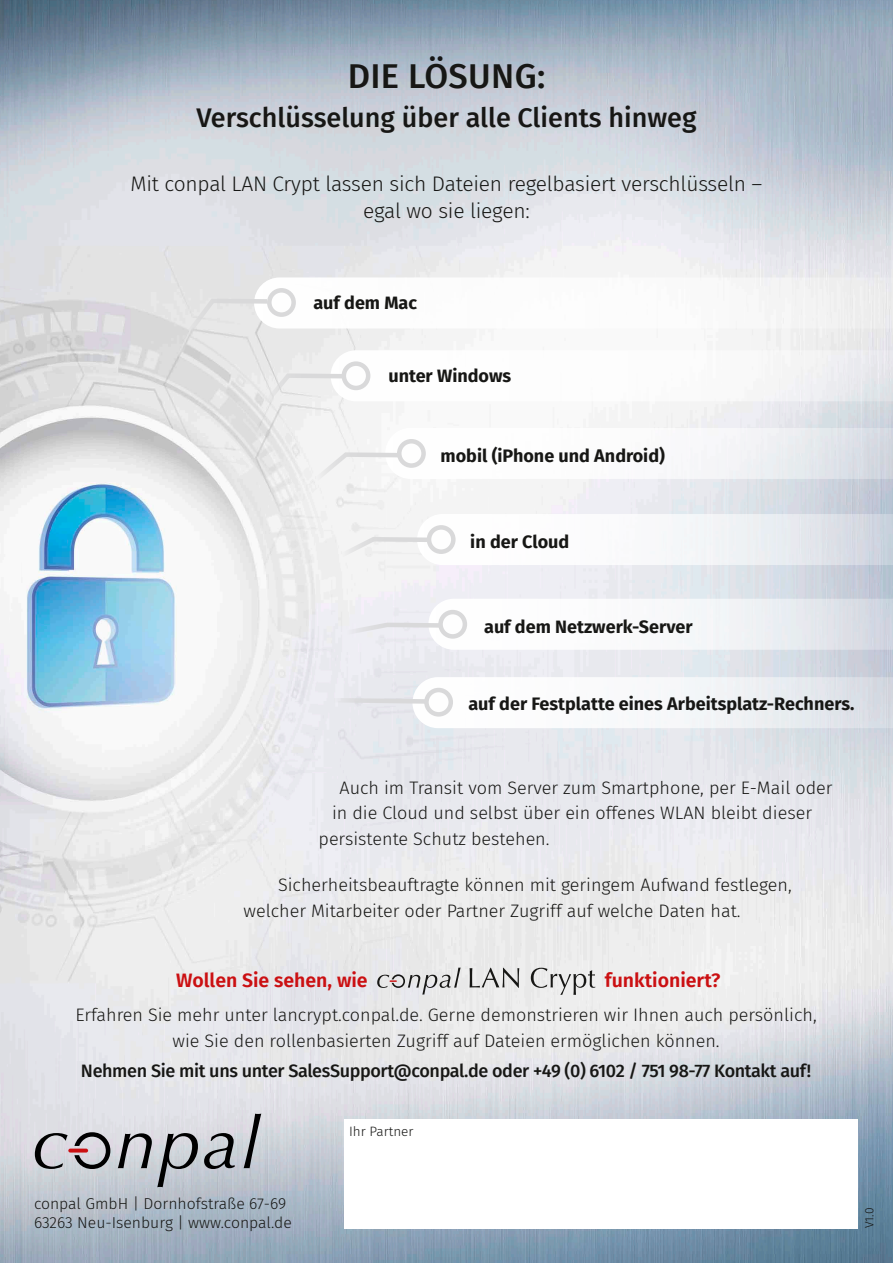
<style>
.page{position:relative;width:893px;height:1263px;background:#fff}
.page>*{position:absolute;margin:0;border:0;box-sizing:border-box;transform-origin:0 0}
.t1{font:500 34.5px "Fira Sans";letter-spacing:.01em;color:#171715}
.t2{font:500 27px "Fira Sans";color:#171715}
.t3{font:300 21px/27px "Fira Sans";letter-spacing:-.01em;color:#171715;text-align:center}
.t4{font:600 19.5px "Fira Sans";color:#cb1012}
.t5{font:300 18px/25.5px "Fira Sans";color:#171715}
.t6{font:700 18px "Fira Sans";color:#171715}
.t7{font:500 18px "Fira Sans";letter-spacing:-.02em;color:#171715}
.t8{font:300 15.75px/18.9px "Fira Sans";color:#171715}
.t9{font:300 13.5px "Fira Sans";color:#171715}
.t10{font:300 12px "Fira Sans";color:#171715}
</style>
<div class="page">
<img style="left:0;top:0;width:893px;height:1263px">
<svg style="left:470px;top:968px;width:125px;height:27px;background:#cacac9"></svg>
<svg style="left:377px;top:967px;width:84px;height:27px;background:#cacaca"></svg>
<svg style="left:35px;top:1114px;width:226px;height:73px;background:#b4b5bb"></svg>
<div style="left:344px;top:1119px;width:513px;height:109px;background:#fff"></div>
<svg style="left:182px;top:277px;width:711px;height:63px"></svg>
<svg style="left:264px;top:350px;width:629px;height:54px"></svg>
<svg style="left:314px;top:428px;width:579px;height:54px"></svg>
<svg style="left:340px;top:514px;width:553px;height:51px"></svg>
<svg style="left:345px;top:599px;width:548px;height:51px"></svg>
<svg style="left:331px;top:677px;width:562px;height:51px"></svg>
<h1 class="t1" style="left:348px;top:49px;width:199px">DIE LÖSUNG:</h1>
<h2 class="t2" style="left:196px;top:96px;width:502px">Verschlüsselung über alle Clients hinweg</h2>
<p class="t3" style="left:130px;top:170px;width:634px">Mit conpal LAN Crypt lassen sich Dateien regelbasiert verschlüsseln – egal wo sie liegen:</p>
<p class="t6" style="left:313px;top:288px;width:105px">auf dem Mac</p>
<p class="t6" style="left:388px;top:361px;width:124px">unter Windows</p>
<p class="t6" style="left:441px;top:440px;width:226px">mobil (iPhone und Android)</p>
<p class="t6" style="left:470px;top:526px;width:100px">in der Cloud</p>
<p class="t6" style="left:484px;top:611px;width:210px">auf dem Netzwerk-Server</p>
<p class="t6" style="left:468px;top:688px;width:387px">auf der Festplatte eines Arbeitsplatz-Rechners.</p>
<p class="t5" style="left:340px;top:774px;width:495px">Auch im Transit vom Server zum Smartphone, per E-Mail oder</p>
<p class="t5" style="left:332px;top:800px;width:481px">in die Cloud und selbst über ein offenes WLAN bleibt dieser</p>
<p class="t5" style="left:319px;top:825px;width:232px">persistente Schutz bestehen.</p>
<p class="t5" style="left:244px;top:872px;width:550px;text-indent:35px">Sicherheitsbeauftragte können mit geringem Aufwand festlegen, welcher Mitarbeiter oder Partner Zugriff auf welche Daten hat.</p>
<p class="t4" style="left:176px;top:965px;width:193px">Wollen Sie sehen, wie</p>
<p class="t4" style="left:605px;top:965px;width:117px">funktioniert?</p>
<p class="t5" style="left:75px;top:1002px;width:743px;text-align:center">Erfahren Sie mehr unter lancrypt.conpal.de. Gerne demonstrieren wir Ihnen auch persönlich, wie Sie den rollenbasierten Zugriff auf Dateien ermöglichen können.</p>
<p class="t7" style="left:81px;top:1056px;width:732px">Nehmen Sie mit uns unter SalesSupport@conpal.de oder +49 (0) 6102 / 751 98-77 Kontakt auf!</p>
<p class="t8" style="left:34px;top:1194px;width:259px">conpal GmbH | Dornhofstraße 67-69<br>63263 Neu-Isenburg | www.conpal.de</p>
<p class="t9" style="left:349px;top:1122px;width:66px">Ihr Partner</p>
<p class="t10" style="left:861px;top:1228px;width:22px;rotate:-90deg">V1.0</p>
</div>
